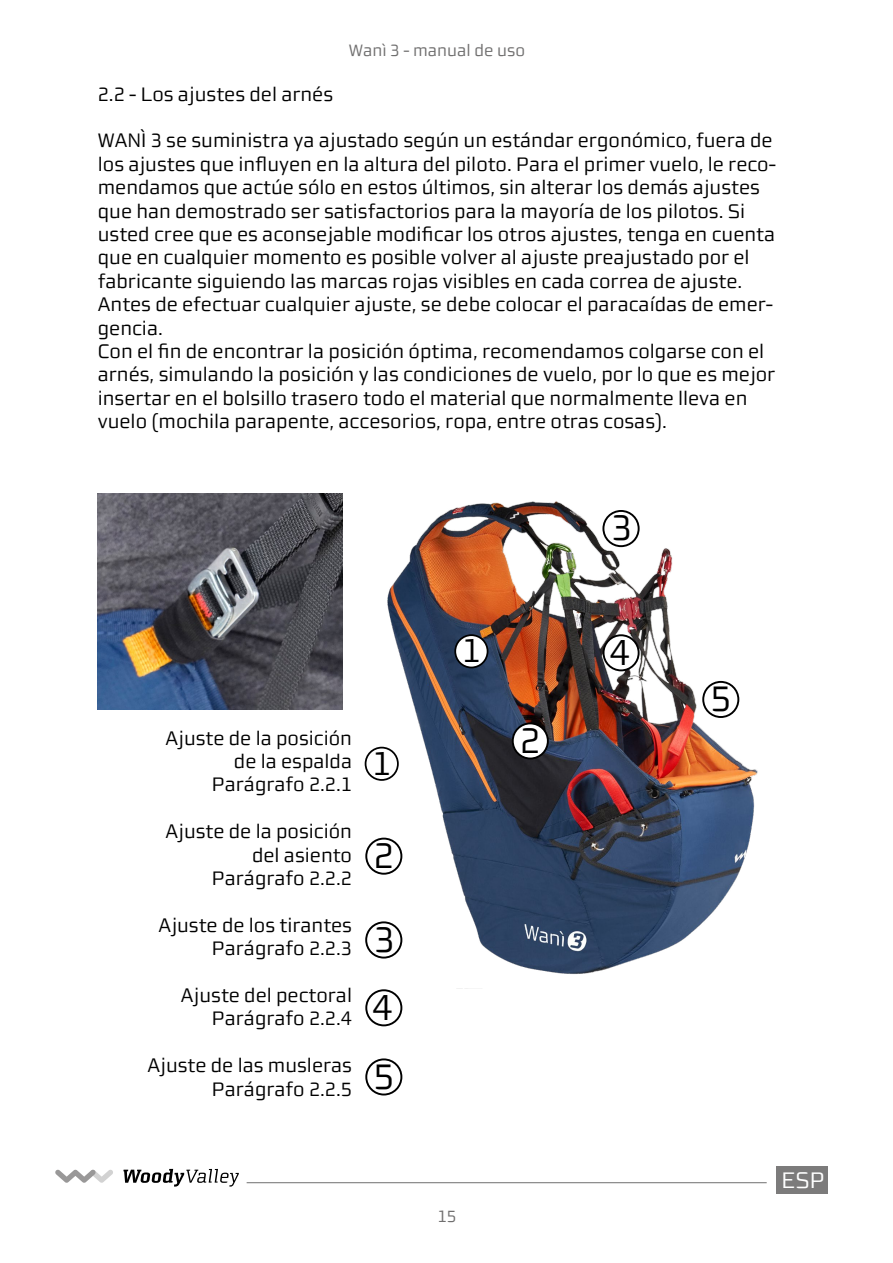
<style>
.page{position:relative;width:893px;height:1263px;background:#fff}
.page>*{position:absolute;margin:0;border:0;box-sizing:border-box;transform-origin:0 0}
.t1{font:36px "Morgan Sans Lining";color:#000}
.t2{font:33.15px "Morgan Sans Lining";color:#000}
.t3{font:22.5px "Morgan Sans Lining";color:#fff}
.t4{font:19.5px/23.4px "Morgan Sans Lining";color:#000;text-align:right}
.t5{font:16.5px "Morgan Sans Lining";color:#706f6f}
</style>
<div class="page">
<hr style="left:247px;top:1182px;width:520px;height:1px;background:#706f6f">
<svg style="left:123px;top:1169px;width:116px;height:17px"></svg>
<svg style="left:55px;top:1169px;width:58px;height:14px"></svg>
<div style="left:776px;top:1166px;width:51px;height:28px;background:#7c7b7b"></div>
<img style="left:98px;top:493px;width:244px;height:216px">
<img style="left:365px;top:501px;width:393px;height:488px">
<div style="left:366px;top:748px;width:32px;height:32px;background:#fff;border-radius:50%"></div>
<div style="left:365px;top:747px;width:34px;height:34px;border:2px solid #000;border-radius:50%"></div>
<div style="left:366px;top:838px;width:35px;height:36px;background:#fff;border-radius:50%"></div>
<div style="left:365px;top:838px;width:37px;height:37px;border:2px solid #000;border-radius:50%"></div>
<div style="left:366px;top:922px;width:35px;height:35px;background:#fff;border-radius:50%"></div>
<div style="left:365px;top:921px;width:37px;height:37px;border:2px solid #000;border-radius:50%"></div>
<div style="left:365px;top:1058px;width:37px;height:37px;border:2px solid #000;border-radius:50%"></div>
<div style="left:365px;top:989px;width:37px;height:37px;border:2px solid #000;border-radius:50%"></div>
<div style="left:455px;top:635px;width:33px;height:32px;background:#fff;border-radius:50%"></div>
<div style="left:454px;top:634px;width:34px;height:34px;border:2px solid #000;border-radius:50%"></div>
<div style="left:513px;top:723px;width:35px;height:35px;background:#fff;border-radius:50%"></div>
<div style="left:512px;top:722px;width:37px;height:37px;border:2px solid #000;border-radius:50%"></div>
<div style="left:603px;top:511px;width:36px;height:35px;background:#fff;border-radius:50%"></div>
<div style="left:602px;top:510px;width:38px;height:37px;border:2px solid #000;border-radius:50%"></div>
<div style="left:703px;top:682px;width:35px;height:35px;background:#fff;border-radius:50%"></div>
<div style="left:702px;top:681px;width:37px;height:37px;border:2px solid #000;border-radius:50%"></div>
<div style="left:603px;top:635px;width:36px;height:35px;background:#fff;border-radius:50%"></div>
<div style="left:603px;top:634px;width:37px;height:37px;border:2px solid #000;border-radius:50%"></div>
<p class="t5" style="left:349px;top:41px;width:178px">Wanì 3 - manual de uso</p>
<p class="t4" style="left:98px;top:82px;width:237px">2.2 - Los ajustes del arnés</p>
<p class="t4" style="left:98px;top:129px;width:680px;text-align:left">WANÌ 3 se suministra ya ajustado según un estándar ergonómico, fuera de los ajustes que influyen en la altura del piloto. Para el primer vuelo, le reco&shy;mendamos que actúe sólo en estos últimos, sin alterar los demás ajustes que han demostrado ser satisfactorios para la mayoría de los pilotos. Si usted cree que es aconsejable modificar los otros ajustes, tenga en cuenta que en cualquier momento es posible volver al ajuste preajustado por el fabricante siguiendo las marcas rojas visibles en cada correa de ajuste.<br>Antes de efectuar cualquier ajuste, se debe colocar el paracaídas de emer&shy;gencia.<br>Con el fin de encontrar la posición óptima, recomendamos colgarse con el arnés, simulando la posición y las condiciones de vuelo, por lo que es mejor insertar en el bolsillo trasero todo el material que normalmente lleva en vuelo (mochila parapente, accesorios, ropa, entre otras cosas).</p>
<h1 class="t1" style="left:611px;top:507px;width:22px">3</h1>
<p class="t4" style="left:165px;top:726px;width:188px">Ajuste de la posición de la espalda<br>Parágrafo 2.2.1</p>
<p class="t4" style="left:165px;top:820px;width:188px">Ajuste de la posición del asiento<br>Parágrafo 2.2.2</p>
<p class="t4" style="left:159px;top:913px;width:195px">Ajuste de los tirantes<br>Parágrafo 2.2.3</p>
<p class="t4" style="left:181px;top:983px;width:173px">Ajuste del pectoral<br>Parágrafo 2.2.4</p>
<p class="t4" style="left:147px;top:1054px;width:206px">Ajuste de las musleras<br>Parágrafo 2.2.5</p>
<h2 class="t2" style="left:372px;top:744px;width:20px">1</h2>
<h1 class="t1" style="left:373px;top:835px;width:22px">2</h1>
<h1 class="t1" style="left:374px;top:918px;width:22px">3</h1>
<h1 class="t1" style="left:372px;top:986px;width:22px">4</h1>
<h1 class="t1" style="left:373px;top:1055px;width:22px">5</h1>
<h2 class="t2" style="left:462px;top:631px;width:20px">1</h2>
<h1 class="t1" style="left:520px;top:719px;width:22px">2</h1>
<p class="t5" style="left:437px;top:1207px;width:20px">15</p>
<h1 class="t1" style="left:609px;top:631px;width:22px">4</h1>
<h1 class="t1" style="left:710px;top:678px;width:22px">5</h1>
<p class="t3" style="left:782px;top:1167px;width:45px">ESP</p>
</div>
